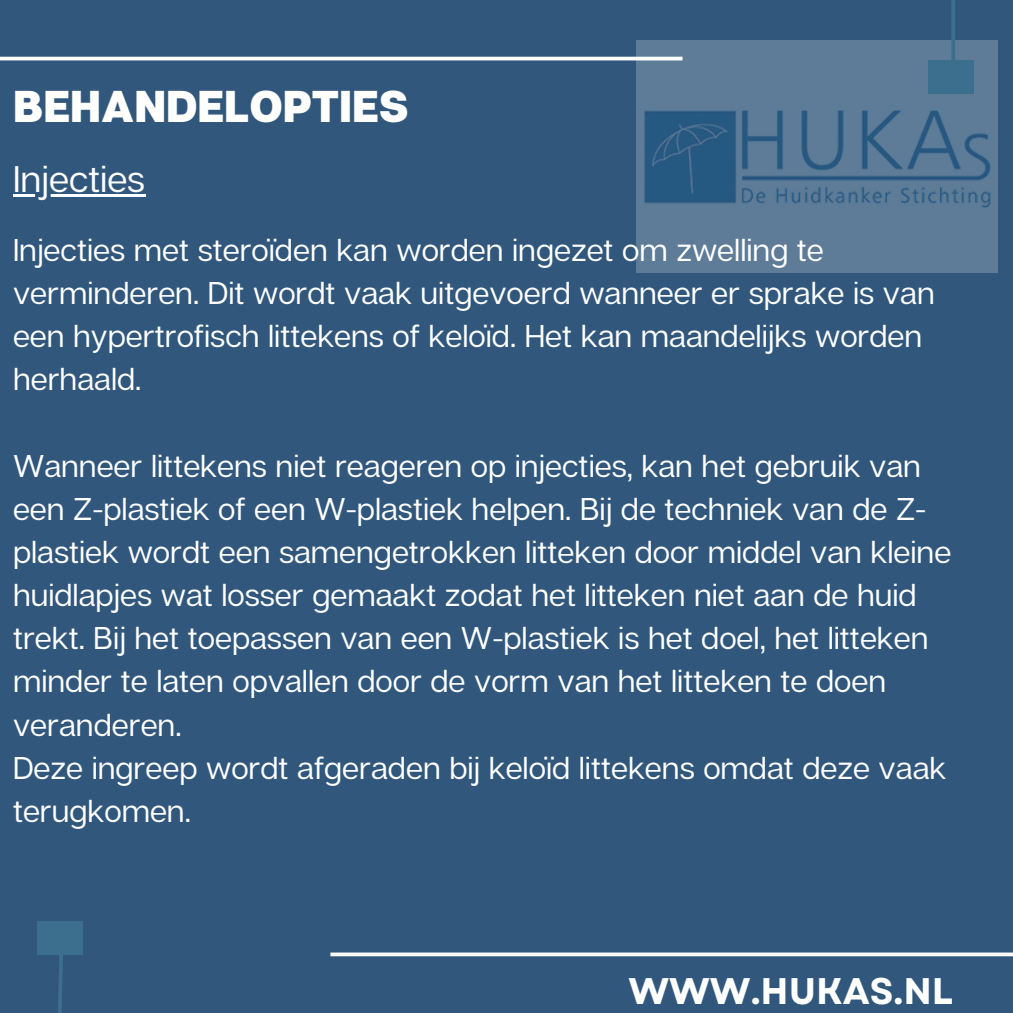
<style>
.page{position:relative;width:1013px;height:1013px;background:#fff}
.page>*{position:absolute;margin:0;border:0;box-sizing:border-box;transform-origin:0 0}
.t1{font:800 44.5px "Articulat CF";color:#fffffd}
.t2{font:700 37px "Garet";color:#fffffd}
.t3{font:37px "Articulat CF";color:#fff}
.t4{font:31.38px/43.1px "Articulat CF";color:#fff}
</style>
<div class="page">
<div style="left:0;top:0;width:1012px;height:1012px;background:#31587c"></div>
<img style="left:637px;top:41px;width:360px;height:231px">
<hr style="left:0;top:57px;width:682px;height:3px;background:#fff">
<svg style="left:330px;top:952px;width:682px;height:4px;background:#e3e8ed"></svg>
<hr style="left:951px;top:0;width:4px;height:60px;background:#3c6e8d">
<svg style="left:56px;top:954px;width:9px;height:58px"></svg>
<div style="left:38px;top:920px;width:45px;height:34px;background:#3c6e8d"></div>
<div style="left:928px;top:60px;width:45px;height:34px;background:#3c6e8d"></div>
<hr style="left:13px;top:194px;width:132px;height:3px;background:#fff">
<p class="t1" style="left:13px;top:78px;width:397px">BEHANDELOPTIES</p>
<h3 class="t3" style="left:13px;top:156px;width:133px">Injecties</h3>
<p class="t4" style="left:13px;top:227px;width:923px">Injecties met steroïden kan worden ingezet om zwelling te verminderen. Dit wordt vaak uitgevoerd wanneer er sprake is van een hypertrofisch littekens of keloïd. Het kan maandelijks worden herhaald.</p>
<p class="t4" style="left:13px;top:443px;width:939px">Wanneer littekens niet reageren op injecties, kan het gebruik van een Z-plastiek of een W-plastiek helpen. Bij de techniek van de Z&shy;plastiek wordt een samengetrokken litteken door middel van kleine huidlapjes wat losser gemaakt zodat het litteken niet aan de huid trekt. Bij het toepassen van een W-plastiek is het doel, het litteken minder te laten opvallen door de vorm van het litteken te doen veranderen.</p>
<p class="t4" style="left:13px;top:745px;width:934px">Deze ingreep wordt afgeraden bij keloïd littekens omdat deze vaak terugkomen.</p>
<h1 class="t2" style="left:628px;top:963px;width:326px">WWW.HUKAS.NL</h1>
</div>
